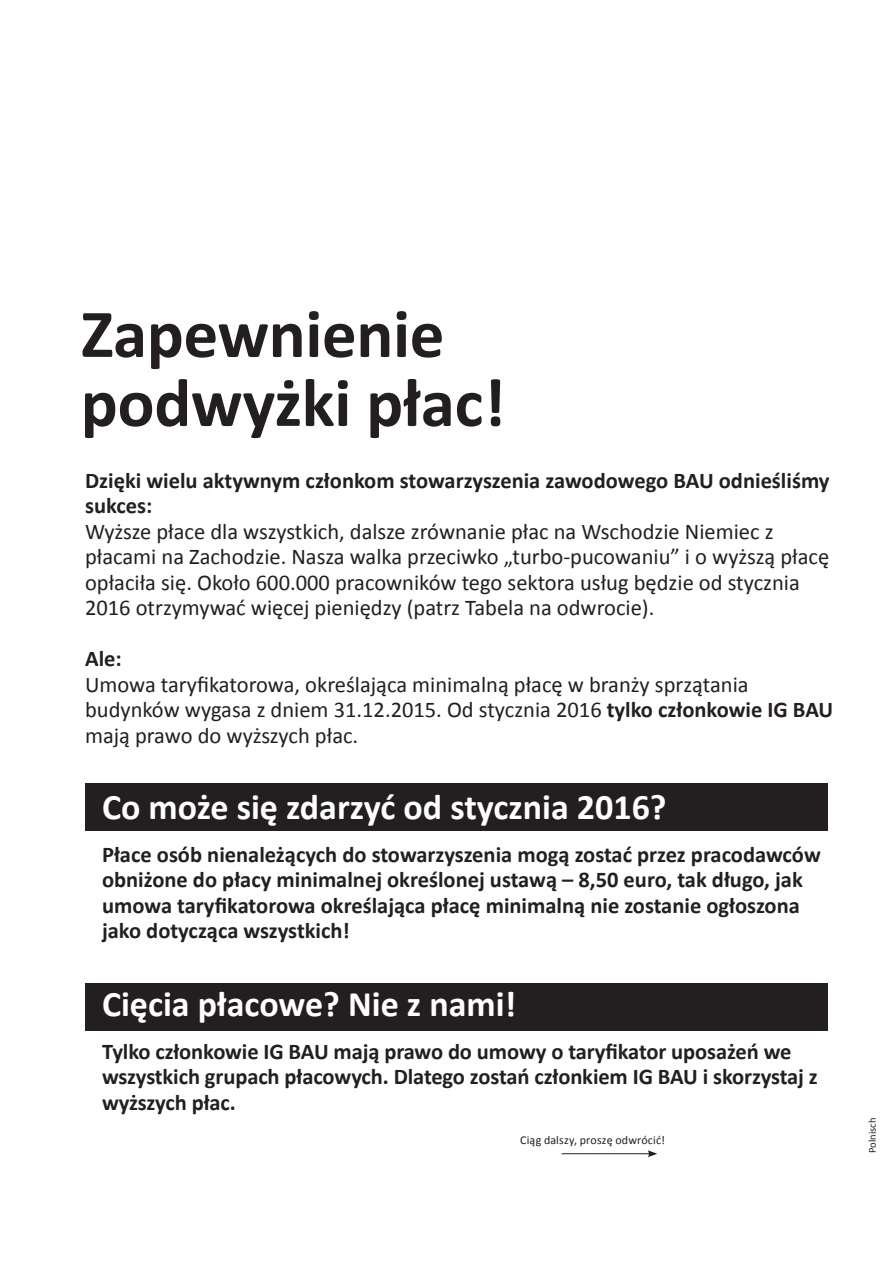
<style>
.page{position:relative;width:893px;height:1263px;background:#fff}
.page>*{position:absolute;margin:0;border:0;box-sizing:border-box;transform-origin:0 0}
.t1{font:700 69px/69px "Calibri";letter-spacing:-.005em;color:#231f20}
.t2{font:700 36px "Calibri";color:#fff}
.t3{font:700 22.5px/25.5px "Calibri";color:#231f20}
.t4{font:22.5px/25.5px "Calibri";color:#231f20}
.t5{font:12px "Calibri";letter-spacing:.01em;color:#231f20}
.t6{font:10.5px "Calibri";color:#231f20}
.s1{font-weight:700}
</style>
<div class="page">
<div style="left:85px;top:983px;width:743px;height:48px;background:#231f20"></div>
<div style="left:85px;top:783px;width:743px;height:48px;background:#231f20"></div>
<hr style="left:562px;top:1153px;width:88px;height:1px;background:#231f20">
<svg style="left:648px;top:1150px;width:9px;height:7px"></svg>
<h1 class="t1" style="left:81px;top:299px;width:426px">Zapewnienie podwyżki płac!</h1>
<p class="t3" style="left:85px;top:468px;width:746px">Dzięki wielu aktywnym członkom stowarzyszenia zawodowego BAU odnieśliśmy sukces:</p>
<p class="t4" style="left:85px;top:519px;width:746px">Wyższe płace dla wszystkich, dalsze zrównanie płac na Wschodzie Niemiec z płacami na Zachodzie. Nasza walka przeciwko „turbo-pucowaniu” i o wyższą płacę opłaciła się. Około 600.000 pracowników tego sektora usług będzie od stycznia 2016 otrzymywać więcej pieniędzy (patrz Tabela na odwrocie).</p>
<p class="t3" style="left:85px;top:646px;width:38px">Ale:</p>
<p class="t4" style="left:85px;top:672px;width:750px">Umowa taryfikatorowa, określająca minimalną płacę w branży sprzątania budynków wygasa z dniem 31.12.2015. Od stycznia 2016 <span class="s1">tylko członkowie IG BAU </span>mają prawo do wyższych płac.</p>
<h2 class="t2" style="left:102px;top:784px;width:566px">Co może się zdarzyć od stycznia 2016?</h2>
<p class="t3" style="left:102px;top:841px;width:720px">Płace osób nienależących do stowarzyszenia mogą zostać przez pracodawców obniżone do płacy minimalnej określonej ustawą – 8,50 euro, tak długo, jak umowa taryfikatorowa określająca płacę minimalną nie zostanie ogłoszona jako dotycząca wszystkich!</p>
<h2 class="t2" style="left:102px;top:981px;width:416px">Cięcia płacowe? Nie z nami!</h2>
<p class="t3" style="left:102px;top:1038px;width:717px">Tylko członkowie IG BAU mają prawo do umowy o taryfikator uposażeń we wszystkich grupach płacowych. Dlatego zostań członkiem IG BAU i skorzystaj z wyższych płac.</p>
<p class="t5" style="left:520px;top:1132px;width:146px">Ciąg dalszy, proszę odwrócić!</p>
<p class="t6" style="left:866px;top:1153px;width:37px;rotate:-90deg">Polnisch</p>
</div>
